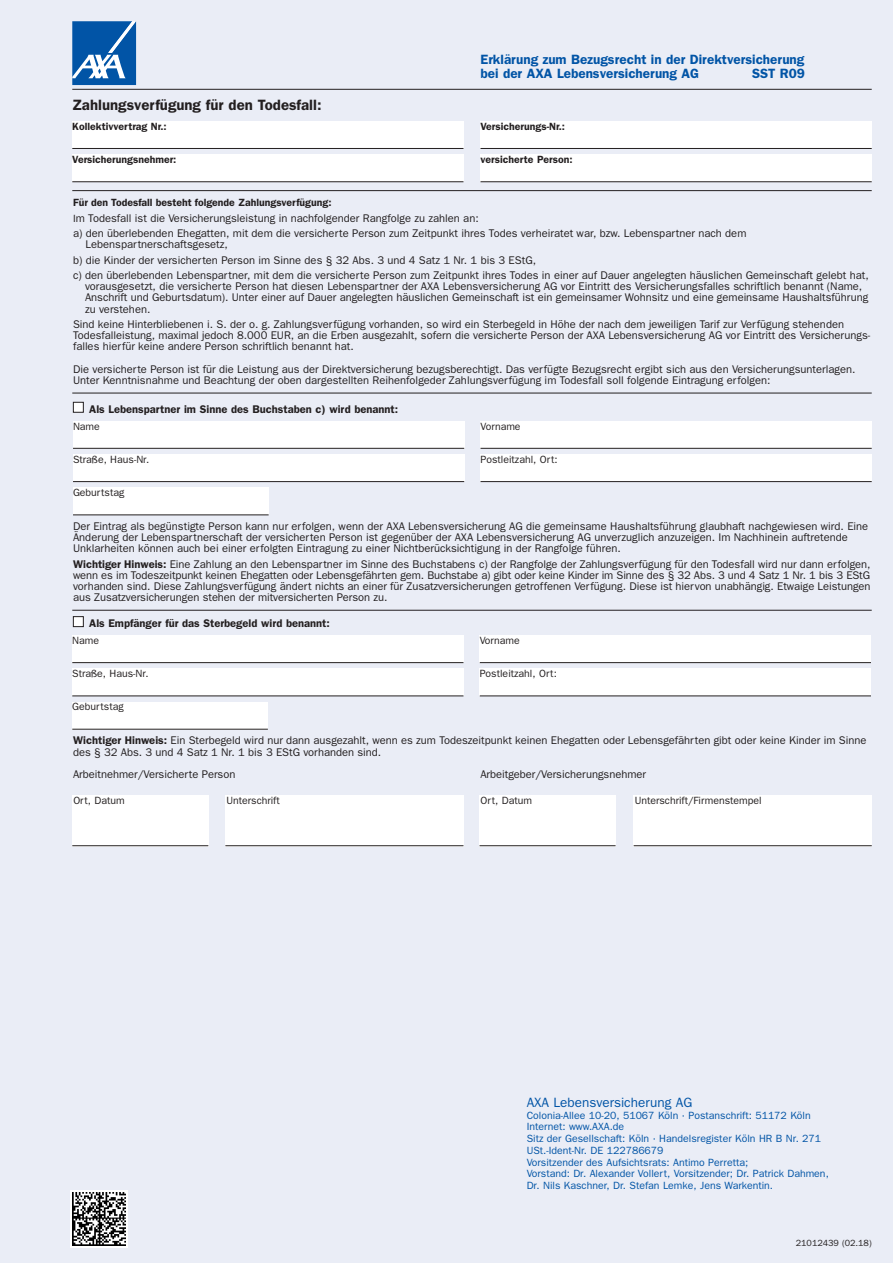
<style>
.page{position:relative;width:893px;height:1263px;background:#eaedf6}
.page>*{position:absolute;margin:0;border:0;box-sizing:border-box;transform-origin:0 0}
.t1{font:600 15px "Franklin Gothic";color:#231f20}
.t2{font:600 13.5px/14.2px "Franklin Gothic";color:#0154a6}
.t3{font:13.5px "Franklin Gothic";color:#0154a6}
.t4{font:11.1px/11.1px "Franklin Gothic";color:#231f20}
.t5{font:600 11.1px "Franklin Gothic";color:#231f20}
.t6{font:10.5px/11.7px "Franklin Gothic";color:#0154a6}
.t7{font:10.5px "Franklin Gothic";color:#231f20}
.t8{font:600 10.5px "Franklin Gothic";color:#231f20}
.t9{font:9px "Franklin Gothic";color:#231f20}
.s1{font-size:10.5px}
.s2{font-weight:600}
</style>
<div class="page">
<div style="left:70px;top:1191px;width:58px;height:57px;background:linear-gradient(to bottom,#fff,#fff)"></div>
<img style="left:72px;top:1193px;width:53px;height:53px">
<div style="left:480px;top:421px;width:392px;height:28px;background:#fff"></div>
<hr style="left:480px;top:448px;width:392px;height:1px;background:#231f20">
<div style="left:73px;top:454px;width:391px;height:28px;background:#fff"></div>
<hr style="left:73px;top:481px;width:391px;height:1px;background:#231f20">
<div style="left:480px;top:454px;width:392px;height:28px;background:#fff"></div>
<hr style="left:480px;top:481px;width:392px;height:1px;background:#231f20">
<div style="left:73px;top:488px;width:196px;height:27px;background:#fff"></div>
<hr style="left:73px;top:514px;width:196px;height:1px;background:#231f20">
<div style="left:73px;top:402px;width:10px;height:10px;background:#fff"></div>
<div style="left:73px;top:402px;width:11px;height:11px;border:1px solid #231f20"></div>
<hr style="left:72px;top:89px;width:800px;height:1px;background:#231f20">
<svg style="left:72px;top:21px;width:64px;height:64px;background:#3073b6"></svg>
<div style="left:480px;top:121px;width:392px;height:28px;background:#fff"></div>
<hr style="left:480px;top:148px;width:392px;height:1px;background:#231f20">
<div style="left:72px;top:121px;width:391px;height:28px;background:#fff"></div>
<hr style="left:72px;top:148px;width:391px;height:1px;background:#231f20">
<div style="left:480px;top:154px;width:392px;height:28px;background:#fff"></div>
<hr style="left:480px;top:181px;width:392px;height:1px;background:#231f20">
<div style="left:72px;top:154px;width:391px;height:28px;background:#fff"></div>
<hr style="left:72px;top:181px;width:391px;height:1px;background:#231f20">
<div style="left:72px;top:795px;width:136px;height:51px;background:#fff"></div>
<hr style="left:72px;top:845px;width:136px;height:1px;background:#231f20">
<div style="left:225px;top:795px;width:238px;height:51px;background:#fff"></div>
<hr style="left:225px;top:845px;width:238px;height:1px;background:#231f20">
<div style="left:479px;top:795px;width:137px;height:51px;background:#fff"></div>
<hr style="left:479px;top:845px;width:137px;height:1px;background:#231f20">
<div style="left:634px;top:795px;width:238px;height:51px;background:#fff"></div>
<hr style="left:634px;top:845px;width:238px;height:1px;background:#231f20">
<hr style="left:72px;top:190px;width:800px;height:1px;background:#231f20">
<hr style="left:72px;top:393px;width:800px;height:1px;background:#231f20">
<hr style="left:72px;top:610px;width:800px;height:1px;background:#231f20">
<div style="left:72px;top:635px;width:391px;height:28px;background:#fff"></div>
<hr style="left:72px;top:662px;width:391px;height:1px;background:#231f20">
<div style="left:480px;top:635px;width:391px;height:28px;background:#fff"></div>
<hr style="left:480px;top:662px;width:391px;height:1px;background:#231f20">
<div style="left:72px;top:669px;width:391px;height:27px;background:#fff"></div>
<hr style="left:72px;top:696px;width:391px;height:1px;background:#231f20">
<div style="left:480px;top:669px;width:391px;height:27px;background:#fff"></div>
<hr style="left:480px;top:696px;width:391px;height:1px;background:#231f20">
<div style="left:72px;top:702px;width:196px;height:27px;background:#fff"></div>
<hr style="left:72px;top:729px;width:196px;height:1px;background:#231f20">
<div style="left:73px;top:617px;width:10px;height:10px;background:#fff"></div>
<div style="left:73px;top:616px;width:11px;height:11px;border:1px solid #231f20"></div>
<div style="left:73px;top:421px;width:391px;height:28px;background:#fff"></div>
<hr style="left:73px;top:448px;width:391px;height:1px;background:#231f20">
<p class="t2" style="left:480px;top:52px;width:325px">Erklärung zum Bezugsrecht in der Direktversicherung bei der AXA Lebensversicherung AG</p>
<p class="t2" style="left:752px;top:67px;width:55px">SST R09</p>
<h1 class="t1" style="left:72px;top:96px;width:251px">Zahlungsverfügung für den Todesfall:</h1>
<p class="t8" style="left:72px;top:120px;width:96px">Kollektivvertrag Nr.:</p>
<p class="t8" style="left:480px;top:120px;width:86px">Versicherungs-Nr.:</p>
<p class="t8" style="left:72px;top:153px;width:106px">Versicherungsnehmer:</p>
<p class="t8" style="left:480px;top:153px;width:94px">versicherte Person:</p>
<p class="t8" style="left:73px;top:197px;width:260px">Für den Todesfall besteht folgende Zahlungsverfügung:</p>
<p class="t4" style="left:73px;top:210px;width:675px;line-height:15.5px"><span class="s1">I</span>m Todesfall ist die Versicherungsleistung in nachfolgender Rangfolge zu zahlen an:<br>a) den überlebenden Ehegatten, mit dem die versicherte Person zum Zeitpunkt ihres Todes verheiratet war, bzw. Lebenspartner nach dem</p>
<p class="t4" style="left:73px;top:237px;width:797px;line-height:15.5px;text-indent:13px">Lebenspartnerschaftsgesetz,<br>b) die Kinder der versicherten Person im Sinne des § 32 Abs. 3 und 4 Satz 1 Nr. 1 bis 3 EStG,<br>c) den überlebenden Lebenspartner, mit dem die versicherte Person zum Zeitpunkt ihres Todes in einer auf Dauer angelegten häuslichen Gemeinschaft gelebt hat,</p>
<p class="t4" style="left:85px;top:281px;width:785px">vorausgesetzt, die versicherte Person hat diesen Lebenspartner der AXA Lebensversicherung AG vor Eintritt des Versicherungsfalles schriftlich benannt (Name,<br>Anschrift und Geburtsdatum). Unter einer auf Dauer angelegten häuslichen Gemeinschaft ist ein gemeinsamer Wohnsitz und eine gemeinsame Haushaltsführung zu verstehen.</p>
<p class="t4" style="left:73px;top:319px;width:799px">Sind keine Hinterbliebenen i. S. der o. g. Zahlungsverfügung vorhanden, so wird ein Sterbegeld in Höhe der nach dem jeweiligen Tarif zur Verfügung stehenden<br>Todesfalleistung, maximal jedoch 8.000 EUR, an die Erben ausgezahlt, sofern die versicherte Person der AXA Lebensversicherung AG vor Eintritt des Versicherungs&shy;falles hierfür keine andere Person schriftlich benannt hat.</p>
<p class="t4" style="left:73px;top:363px;width:784px">Die versicherte Person ist für die Leistung aus der Direktversicherung bezugsberechtigt. Das verfügte Bezugsrecht ergibt sich aus den Versicherungsunterlagen.<br>Unter Kenntnisnahme und Beachtung der oben dargestellten Reihenfolgeder Zahlungsverfügung im Todesfall soll folgende Eintragung erfolgen:</p>
<p class="t5" style="left:89px;top:402px;width:310px">Als Lebenspartner im Sinne des Buchstaben c) wird benannt:</p>
<p class="t7" style="left:73px;top:420px;width:28px">Name</p>
<p class="t7" style="left:480px;top:420px;width:42px">Vorname</p>
<p class="t7" style="left:73px;top:453px;width:78px">Straße, Haus-Nr.</p>
<p class="t7" style="left:480px;top:453px;width:79px">Postleitzahl, Ort:</p>
<p class="t7" style="left:73px;top:486px;width:53px">Geburtstag</p>
<p class="t4" style="left:73px;top:521px;width:797px">Der Eintrag als begünstigte Person kann nur erfolgen, wenn der AXA Lebensversicherung AG die gemeinsame Haushaltsführung glaubhaft nachgewiesen wird. Eine<br>Änderung der Lebenspartnerschaft der versicherten Person ist gegenüber der AXA Lebensversicherung AG unverzuglich anzuzeigen. Im Nachhinein auftretende<br>Unklarheiten können auch bei einer erfolgten Eintragung zu einer Nichtberücksichtigung in der Rangfolge führen.</p>
<p class="t4" style="left:73px;top:558px;width:799px;text-align:justify"><span class="s2">Wichtiger Hinweis:</span> Eine Zahlung an den Lebenspartner im Sinne des Buchstabens c) der Rangfolge der Zahlungsverfügung für den Todesfall wird nur dann erfolgen, wenn es im Todeszeitpunkt keinen Ehegatten oder Lebensgefährten gem. Buchstabe a) gibt oder keine Kinder im Sinne des § 32 Abs. 3 und 4 Satz 1 Nr. 1 bis 3 EStG vorhanden sind. Diese Zahlungsverfügung ändert nichts an einer für Zusatzversicherungen getroffenen Verfügung. Diese ist hiervon unabhängig. Etwaige Leistungen aus Zusatzversicherungen stehen der mitversicherten Person zu.</p>
<p class="t5" style="left:89px;top:617px;width:242px">Als Empfänger für das Sterbegeld wird benannt:</p>
<p class="t7" style="left:72px;top:634px;width:28px">Name</p>
<p class="t7" style="left:480px;top:634px;width:42px">Vorname</p>
<p class="t7" style="left:72px;top:667px;width:78px">Straße, Haus-Nr.</p>
<p class="t7" style="left:480px;top:667px;width:79px">Postleitzahl, Ort:</p>
<p class="t7" style="left:72px;top:701px;width:53px">Geburtstag</p>
<p class="t4" style="left:73px;top:735px;width:795px"><span class="s2">Wichtiger Hinweis:</span> Ein Sterbegeld wird nur dann ausgezahlt, wenn es zum Todeszeitpunkt keinen Ehegatten oder Lebensgefährten gibt oder keine Kinder im Sinne des § 32 Abs. 3 und 4 Satz 1 Nr. 1 bis 3 EStG vorhanden sind.</p>
<p class="t4" style="left:73px;top:768px;width:164px">Arbeitnehmer/Versicherte Person</p>
<p class="t4" style="left:480px;top:768px;width:167px">Arbeitgeber/Versicherungsnehmer</p>
<p class="t7" style="left:73px;top:794px;width:53px">Ort, Datum</p>
<p class="t7" style="left:226px;top:794px;width:55px">Unterschrift</p>
<p class="t7" style="left:481px;top:794px;width:53px">Ort, Datum</p>
<p class="t7" style="left:635px;top:794px;width:128px">Unterschrift/Firmenstempel</p>
<p class="t3" style="left:527px;top:1094px;width:167px">AXA Lebensversicherung AG</p>
<p class="t6" style="left:527px;top:1109px;width:304px">Colonia-Allee 10-20, 51067 Köln · Postanschrift: 51172 Köln Internet: www.AXA.de<br>Sitz der Gesellschaft: Köln · Handelsregister Köln HR B Nr. 271<br>USt.-Ident-Nr. DE 122786679<br>Vorsitzender des Aufsichtsrats: Antimo Perretta;<br>Vorstand: Dr. Alexander Vollert, Vorsitzender; Dr. Patrick Dahmen, Dr. Nils Kaschner, Dr. Stefan Lemke, Jens Warkentin.</p>
<p class="t9" style="left:796px;top:1237px;width:77px">21012439 (02.18)</p>
</div>
